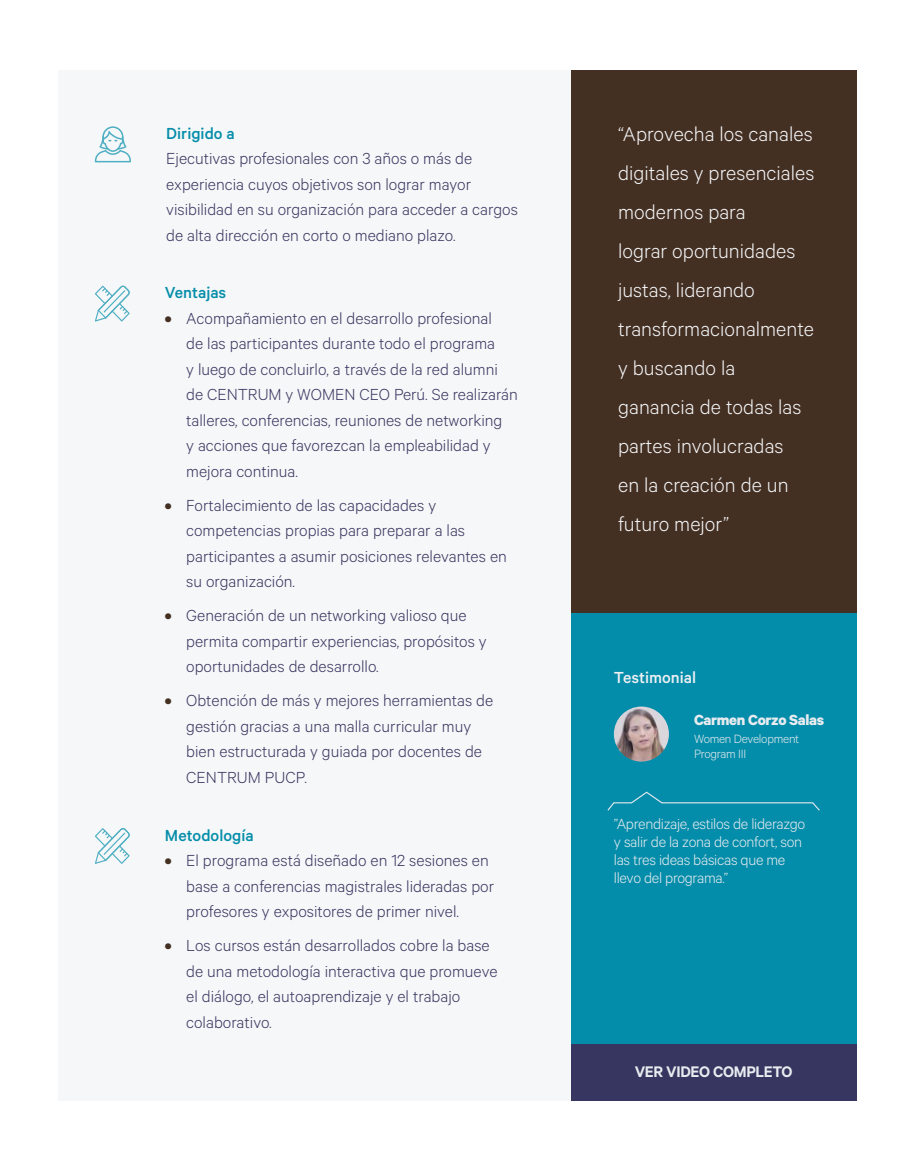
<style>
.page{position:relative;width:915px;height:1170px;background:#fff}
.page>*{position:absolute;margin:0;border:0;box-sizing:border-box;transform-origin:0 0}
.t1{font:300 22.5px/39px "Calibre";color:#f5f7f8}
.t2{font:300 18px/25.5px "Calibre";color:#363660}
.t3{font:500 18px "Calibre";color:#048daa}
.t4{font:500 18px "Calibre";color:#eef0f4}
.t5{font:600 17.25px "Calibre";letter-spacing:-.02em;color:#e8ebef}
.t6{font:300 16.5px/18px "Calibre";letter-spacing:-.02em;color:#e8ebef}
.t7{font:700 16.5px "Calibre";letter-spacing:-.02em;color:#e8ebef}
.t8{font:300 13.5px/15px "Calibre";letter-spacing:-.02em;color:#e8ebef}
.s1{font-weight:700;color:#442f23}
</style>
<div class="page">
<div style="left:59px;top:70px;width:511px;height:1030px;background:#f6f7f8"></div>
<div style="left:570px;top:70px;width:286px;height:543px;background:#442f23"></div>
<div style="left:570px;top:613px;width:286px;height:430px;background:#048daa"></div>
<div style="left:570px;top:1043px;width:286px;height:57px;background:#363660"></div>
<svg style="left:95px;top:285px;width:35px;height:36px"></svg>
<svg style="left:95px;top:828px;width:35px;height:35px"></svg>
<img style="left:613px;top:706px;width:55px;height:55px;border-radius:28px">
<svg style="left:607px;top:791px;width:213px;height:20px"></svg>
<svg style="left:95px;top:126px;width:36px;height:36px"></svg>
<p class="t3" style="left:166px;top:123px;width:70px">Dirigido a</p>
<p class="t2" style="left:166px;top:145px;width:353px">Ejecutivas profesionales con 3 años o más de experiencia cuyos objetivos son lograr mayor visibilidad en su organización para acceder a cargos de alta dirección en corto o mediano plazo.</p>
<p class="t3" style="left:165px;top:282px;width:63px">Ventajas</p>
<p class="t2" style="left:186px;top:304px;width:333px;text-indent:-21px"><span class="s1">•</span> Acompañamiento en el desarrollo profesional<br>de las participantes durante todo el programa<br>y luego de concluirlo, a través de la red alumni de CENTRUM y WOMEN CEO Perú. Se realizarán talleres, conferencias, reuniones de networking<br>y acciones que favorezcan la empleabilidad y mejora continua.</p>
<p class="t2" style="left:186px;top:491px;width:322px;text-indent:-21px"><span class="s1">•</span> Fortalecimiento de las capacidades y competencias propias para preparar a las participantes a asumir posiciones relevantes en su organización.</p>
<p class="t2" style="left:186px;top:602px;width:302px;text-indent:-21px"><span class="s1">•</span> Generación de un networking valioso que permita compartir experiencias, propósitos y oportunidades de desarrollo.</p>
<p class="t2" style="left:186px;top:687px;width:308px;text-indent:-21px"><span class="s1">•</span> Obtención de más y mejores herramientas de gestión gracias a una malla curricular muy bien estructurada y guiada por docentes de CENTRUM PUCP.</p>
<p class="t3" style="left:165px;top:824px;width:90px">Metodología</p>
<p class="t2" style="left:186px;top:846px;width:309px;text-indent:-21px"><span class="s1">•</span> El programa está diseñado en 12 sesiones en base a conferencias magistrales lideradas por profesores y expositores de primer nivel.</p>
<p class="t2" style="left:186px;top:931px;width:312px;text-indent:-21px"><span class="s1">•</span> Los cursos están desarrollados cobre la base de una metodología interactiva que promueve el diálogo, el autoaprendizaje y el trabajo colaborativo.</p>
<p class="t1" style="left:618px;top:113px;width:198px">“Aprovecha los canales digitales y presenciales modernos para<br>lograr oportunidades justas, liderando transformacionalmente y buscando la ganancia de todas las partes involucradas<br>en la creación de un futuro mejor”</p>
<p class="t4" style="left:613px;top:666px;width:84px">Testimonial</p>
<p class="t7" style="left:693px;top:709px;width:132px">Carmen Corzo Salas</p>
<p class="t8" style="left:693px;top:730px;width:107px">Women Development<br>Program III</p>
<p class="t6" style="left:613px;top:813px;width:193px">”Aprendizaje, estilos de liderazgo y salir de la zona de confort, son las tres ideas básicas que me llevo del programa.”</p>
<p class="t5" style="left:634px;top:1061px;width:159px">VER VIDEO COMPLETO</p>
</div>
